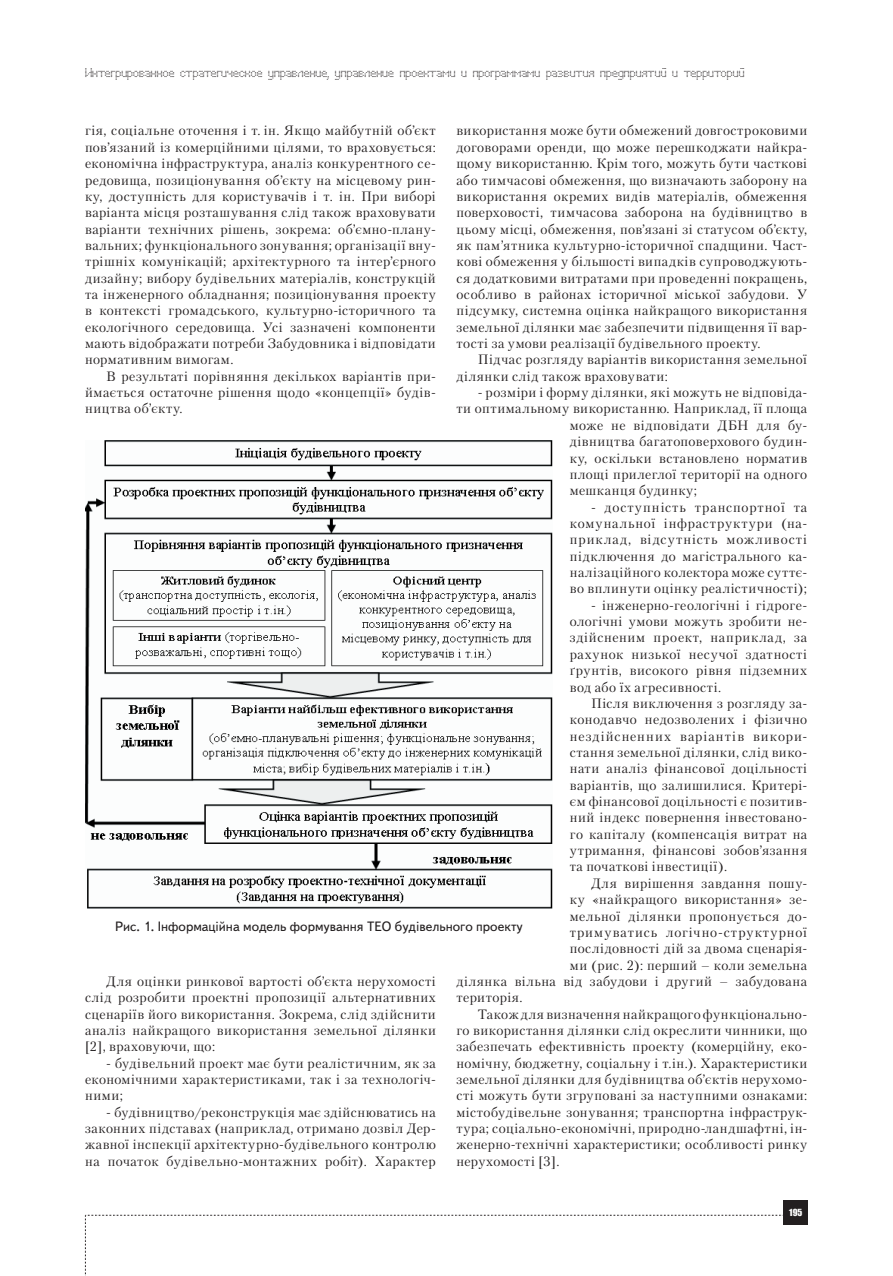
<style>
.page{position:relative;width:893px;height:1276px;background:#fff}
.page>*{position:absolute;margin:0;border:0;box-sizing:border-box;transform-origin:0 0}
.t1{font:13.5px/16.4px "Petersburg C";letter-spacing:.04em;color:#231f20;text-align:justify}
.t2{font:13.5px "Text Book C";color:#231f20}
.t3{font:13.5px "Petersburg C";letter-spacing:.07em;color:#231f20}
.t4{font:12px "Perfo";letter-spacing:.015em;color:#231f20}
.t5{font:9px "Impact";color:#fff}
</style>
<div class="page">
<svg style="left:85px;top:1215px;width:699px;height:61px"></svg>
<div style="left:784px;top:1200px;width:24px;height:25px;background:#231f20"></div>
<img style="left:85px;top:440px;width:468px;height:468px">
<p class="t4" style="left:85px;top:66px;width:661px">Интегрированное стратегическое управление, управление проектами и программами развития предприятий и территорий</p>
<p class="t1" style="left:456px;top:122px;width:352px">використання може бути обмежений довгостроковими договорами оренди, що може перешкоджати найкра&shy;щому використанню. Крім того, можуть бути часткові або тимчасові обмеження, що визначають заборону на використання окремих видів матеріалів, обмеження поверховості, тимчасова заборона на будівництво в цьому місці, обмеження, пов’язані зі статусом об’єкту, як пам’ятника культурно-історичної спадщини. Част&shy;кові обмеження у більшості випадків супроводжують&shy;ся додатковими витратами при проведенні покращень, особливо в районах історичної міської забудови. У підсумку, системна оцінка найкращого використання земельної ділянки має забезпечити підвищення її вар&shy;тості за умови реалізації будівельного проекту.</p>
<p class="t1" style="left:456px;top:351px;width:352px;text-indent:21px">Підчас розгляду варіантів використання земельної ділянки слід також враховувати:</p>
<p class="t1" style="left:478px;top:384px;width:331px">- розміри і форму ділянки, які можуть не відповіда-</p>
<p class="t1" style="left:456px;top:400px;width:352px">ти оптимальному використанню. Наприклад, її площа</p>
<p class="t1" style="left:570px;top:417px;width:239px">може не відповідати ДБН для бу-</p>
<p class="t1" style="left:570px;top:433px;width:239px">дівництва багатоповерхового будин-</p>
<p class="t1" style="left:570px;top:449px;width:239px">ку, оскільки встановлено норматив</p>
<p class="t1" style="left:570px;top:466px;width:239px">площі прилеглої території на одного</p>
<p class="t1" style="left:570px;top:482px;width:129px">мешканця будинку;</p>
<p class="t1" style="left:570px;top:498px;width:239px;text-indent:21px">- доступність транспортної та комунальної інфраструктури (на&shy;приклад, відсутність можливості підключення до магістрального ка&shy;налізаційного колектора може суттє&shy;во вплинути оцінку реалістичності);</p>
<p class="t1" style="left:570px;top:597px;width:239px;text-indent:21px">- інженерно-геологічні і гідроге&shy;ологічні умови можуть зробити не&shy;здійсненим проект, наприклад, за рахунок низької несучої здатності ґрунтів, високого рівня підземних вод або їх агресивності.</p>
<p class="t1" style="left:570px;top:695px;width:239px;text-indent:21px">Після виключення з розгляду за&shy;конодавчо недозволених і фізично нездійсненних варіантів викори&shy;стання земельної ділянки, слід вико&shy;нати аналіз фінансової доцільності варіантів, що залишилися. Критері&shy;єм фінансової доцільності є позитив&shy;ний індекс повернення інвестовано&shy;го капіталу (компенсація витрат на утримання, фінансові зобов’язання та початкові інвестиції).</p>
<p class="t1" style="left:591px;top:874px;width:218px">Для вирішення завдання пошу-</p>
<p class="t1" style="left:570px;top:891px;width:239px">ку «найкращого використання» зе-</p>
<p class="t1" style="left:570px;top:907px;width:239px">мельної ділянки пропонується до-</p>
<p class="t3" style="left:570px;top:924px;width:239px">тримуватись логічно-структурної</p>
<p class="t1" style="left:570px;top:940px;width:239px">послідовності дій за двома сценарія-</p>
<p class="t1" style="left:570px;top:956px;width:239px">ми (рис. 2): перший – коли земельна</p>
<p class="t1" style="left:456px;top:973px;width:352px">ділянка вільна від забудови і другий – забудована</p>
<p class="t1" style="left:456px;top:989px;width:68px">територія.</p>
<p class="t1" style="left:478px;top:1005px;width:331px">Також для визначення найкращого функціонально-</p>
<p class="t1" style="left:456px;top:1022px;width:352px">го використання ділянки слід окреслити чинники, що</p>
<p class="t1" style="left:456px;top:1038px;width:352px">забезпечать ефективність проекту (комерційну, еко-</p>
<p class="t1" style="left:456px;top:1054px;width:352px">номічну, бюджетну, соціальну і т.ін.). Характеристики</p>
<p class="t1" style="left:456px;top:1071px;width:352px">земельної ділянки для будівництва об’єктів нерухомо-</p>
<p class="t1" style="left:456px;top:1087px;width:352px">сті можуть бути згруповані за наступними ознаками:</p>
<p class="t1" style="left:456px;top:1103px;width:352px">містобудівельне зонування; транспортна інфраструк-</p>
<p class="t1" style="left:456px;top:1120px;width:352px">тура; соціально-економічні, природно-ландшафтні, ін-</p>
<p class="t1" style="left:456px;top:1136px;width:352px">женерно-технічні характеристики; особливості ринку</p>
<p class="t1" style="left:456px;top:1152px;width:105px">нерухомості [3].</p>
<p class="t1" style="left:85px;top:122px;width:352px">гія, соціальне оточення і т. ін. Якщо майбутній об’єкт пов’язаний із комерційними цілями, то враховується: економічна інфраструктура, аналіз конкурентного се&shy;редовища, позиціонування об’єкту на місцевому рин&shy;ку, доступність для користувачів і т. ін. При виборі варіанта місця розташування слід також враховувати варіанти технічних рішень, зокрема: об’ємно-плану&shy;вальних; функціонального зонування; організації вну&shy;трішніх комунікацій; архітектурного та інтер’єрного дизайну; вибору будівельних матеріалів, конструкцій та інженерного обладнання; позиціонування проекту в контексті громадського, культурно-історичного та екологічного середовища. Усі зазначені компоненти мають відображати потреби Забудовника і відповідати нормативним вимогам.</p>
<p class="t1" style="left:85px;top:368px;width:352px;text-indent:21px">В результаті порівняння декількох варіантів при&shy;ймається остаточне рішення щодо «концепції» будів&shy;ництва об’єкту.</p>
<p class="t2" style="left:115px;top:919px;width:409px">Рис. 1. Інформаційна модель формування ТЕО будівельного проекту</p>
<p class="t1" style="left:85px;top:973px;width:352px;text-indent:21px">Для оцінки ринкової вартості об’єкта нерухомості слід розробити проектні пропозиції альтернативних сценаріїв його використання. Зокрема, слід здійснити аналіз найкращого використання земельної ділянки [2], враховуючи, що:</p>
<p class="t1" style="left:85px;top:1054px;width:352px;text-indent:21px">- будівельний проект має бути реалістичним, як за економічними характеристиками, так і за технологіч&shy;ними;</p>
<p class="t1" style="left:85px;top:1103px;width:352px;text-indent:21px">- будівництво/реконструкція має здійснюватись на законних підставах (наприклад, отримано дозвіл Дер&shy;жавної інспекції архітектурно-будівельного контролю на початок будівельно-монтажних робіт). Характер</p>
<p class="t5" style="left:789px;top:1205px;width:15px">195</p>
</div>
